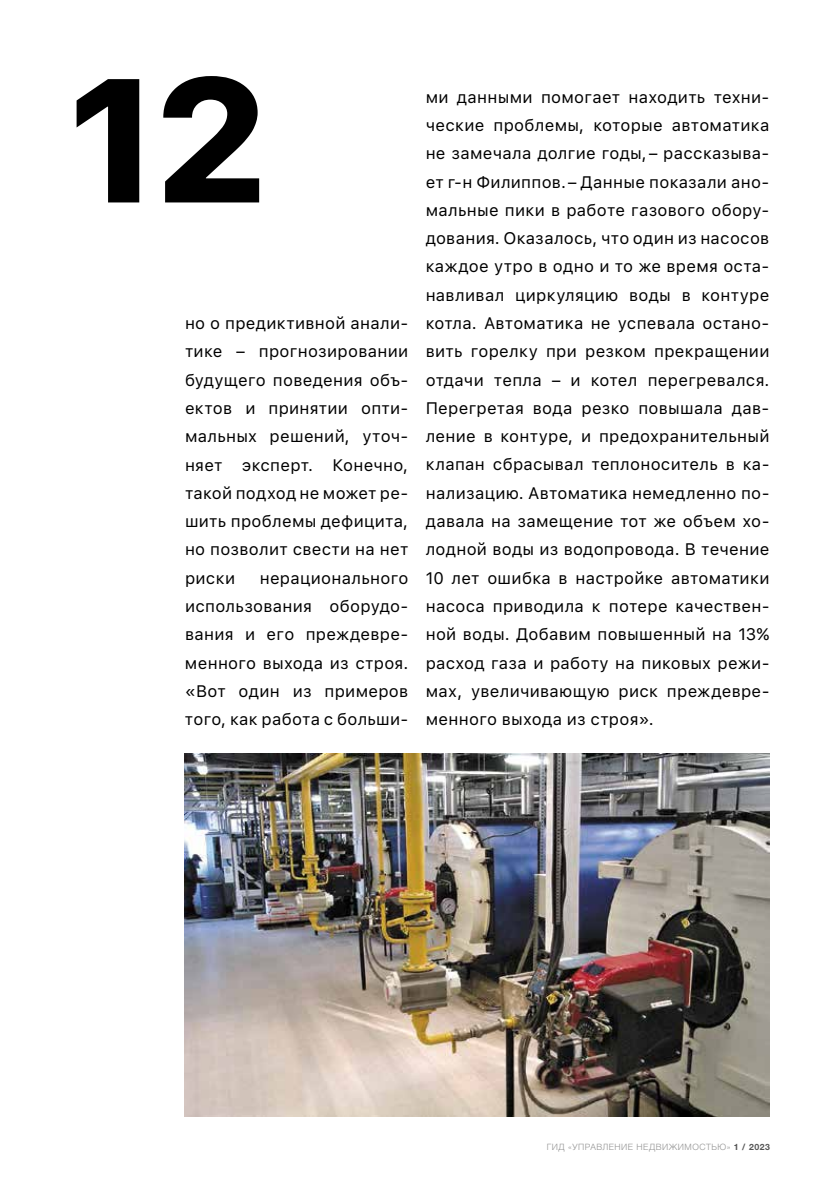
<style>
.page{position:relative;width:834px;height:1191px;background:#fff}
.page>*{position:absolute;margin:0;border:0;box-sizing:border-box;transform-origin:0 0}
.t1{font:800 175px "SFUI Display";color:#000}
.t2{font:16.62px/28.3px "SFUI Text";letter-spacing:.015em;color:#000;text-align:justify}
.t3{font:300 8.75px "Helvetica Neue Cyr";letter-spacing:.06em;color:#939393}
.s1{font-weight:700;color:#555}
</style>
<div class="page">
<img style="left:185px;top:753px;width:584px;height:363px">
<h1 class="t1" style="left:69px;top:14px;width:198px">12</h1>
<p class="t2" style="left:185px;top:308px;width:225px">но о предиктивной анали&shy;тике – прогнозировании будущего поведения объ&shy;ектов и принятии опти&shy;мальных решений, уточ&shy;няет эксперт. Конечно, такой подход не может ре&shy;шить проблемы дефицита, но позволит свести на нет риски</p>
<p class="t2" style="left:185px;top:563px;width:225px;text-indent:75px">нерационального использования оборудо&shy;вания и его преждевре&shy;менного выхода из строя. «Вот один из примеров того, как работа с больши-</p>
<p class="t2" style="left:425px;top:82px;width:345px">ми данными помогает находить техни&shy;ческие проблемы, которые автоматика не замечала долгие годы,– рассказыва&shy;ет г-н Филиппов. – Данные показали ано&shy;мальные пики в работе газового обору&shy;дования. Оказалось, что один из насосов каждое утро в одно и то же время оста&shy;навливал циркуляцию воды в контуре котла. Автоматика не успевала остано&shy;вить горелку при резком прекращении отдачи тепла – и котел перегревался.<br>Перегретая вода резко повышала дав&shy;ление в контуре, и предохранительный клапан сбрасывал теплоноситель в ка&shy;нализацию. Автоматика немедленно по&shy;давала на замещение тот же объем хо&shy;лодной воды из водопровода. В течение 10 лет ошибка в настройке автоматики насоса приводила к потере качествен&shy;ной воды. Добавим повышенный на 13% расход газа и работу на пиковых режи&shy;мах, увеличивающую риск преждевре&shy;менного выхода из строя».</p>
<p class="t3" style="left:546px;top:1141px;width:225px">ГИД «УПРАВЛЕНИЕ НЕДВИЖИМОСТЬЮ» <span class="s1">1 / 2023</span></p>
</div>
